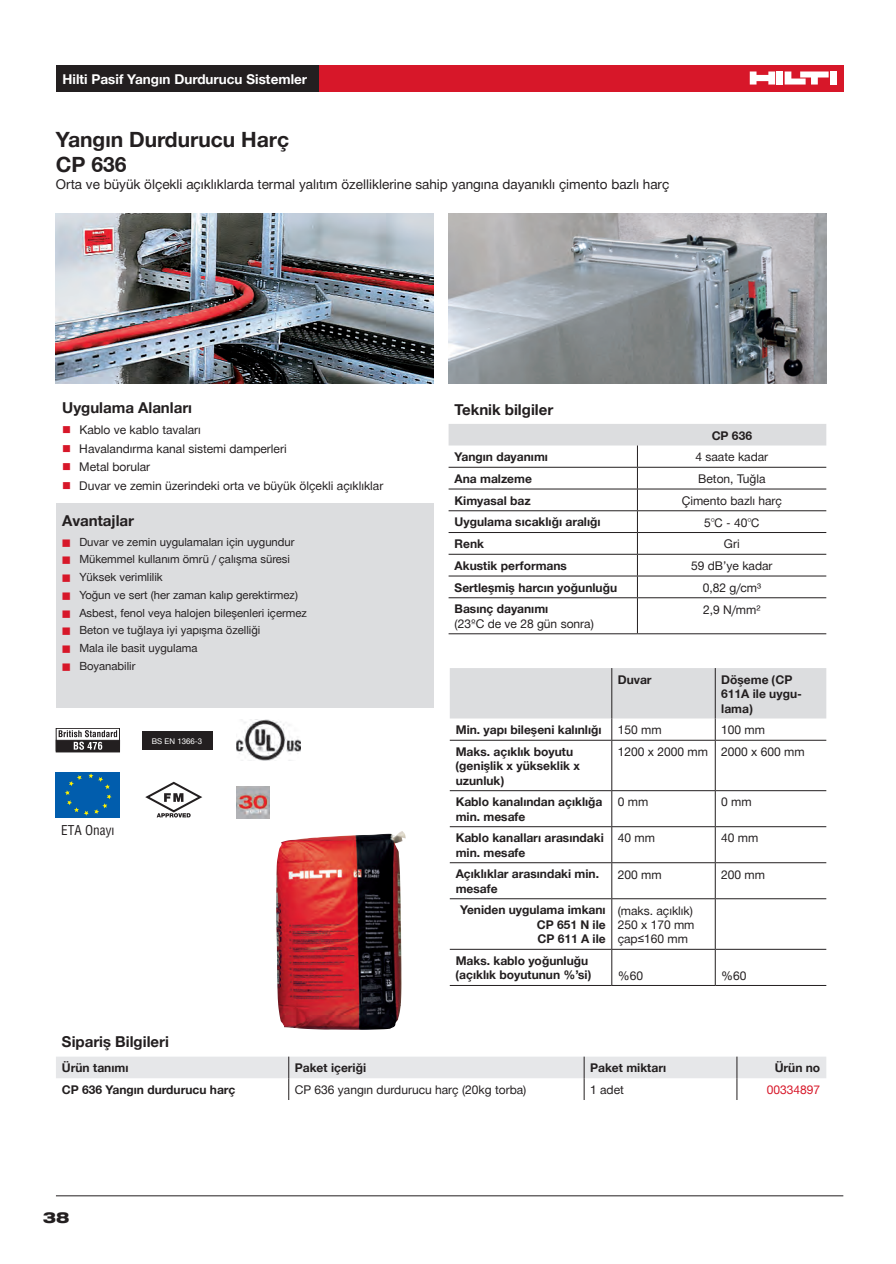
<style>
.page{position:relative;width:896px;height:1264px;background:#fff}
.page>*{position:absolute;margin:0;border:0;box-sizing:border-box;transform-origin:0 0}
.t1{font:700 21px/25.2px "Hilti";color:#231f20}
.t2{font:700 15px "Hilti";color:#231f20}
.t3{font:800 expanded 15px "Hilti";color:#231f20}
.t4{font:13.5px "Hilti";color:#231f20}
.t5{font:700 13.5px "Hilti";color:#fff}
.t6{font:condensed 13.2px "Helvetica Tr";color:#231f20}
.t7{font:700 12px/14.4px "Hilti";color:#231f20}
.t8{font:12px/14.4px "Hilti";color:#231f20}
.t9{font:12px "Hilti";color:#d71729}
.t10{font:11.25px/17.7px "Hilti";color:#231f20}
.t11{font:7.8px "Hilti";color:#fff}
.s1{color:#d71729}
</style>
<div class="page">
<div style="left:317px;top:65px;width:525px;height:26px;background:#d71729"></div>
<div style="left:56px;top:65px;width:262px;height:26px;background:#231f20"></div>
<div style="left:776px;top:71px;width:6px;height:14px;background:#fff"></div>
<div style="left:829px;top:71px;width:7px;height:14px;background:#fff"></div>
<svg style="left:749px;top:71px;width:25px;height:14px"></svg>
<svg style="left:784px;top:71px;width:44px;height:14px"></svg>
<hr style="left:56px;top:1195px;width:786px;height:1px;background:#231f20">
<svg style="left:56px;top:1056px;width:769px;height:44px"></svg>
<hr style="left:448px;top:597px;width:189px;height:1px;background:#231f20">
<hr style="left:448px;top:633px;width:189px;height:1px;background:#231f20">
<svg style="left:448px;top:424px;width:377px;height:173px"></svg>
<hr style="left:637px;top:597px;width:188px;height:1px;background:#231f20">
<hr style="left:636px;top:598px;width:1px;height:35px;background:#231f20">
<hr style="left:637px;top:633px;width:188px;height:1px;background:#231f20">
<div style="left:56px;top:503px;width:377px;height:204px;background:#dcdddf"></div>
<img style="left:56px;top:214px;width:377px;height:170px">
<img style="left:448px;top:214px;width:377px;height:170px">
<img style="left:276px;top:832px;width:125px;height:198px">
<svg style="left:145px;top:781px;width:58px;height:36px"></svg>
<div style="left:56px;top:740px;width:63px;height:12px;background:#231f20"></div>
<svg style="left:59px;top:730px;width:58px;height:19px"></svg>
<div style="left:56px;top:728px;width:64px;height:23px;border:1px solid #231f20"></div>
<img style="left:237px;top:720px;width:63px;height:40px">
<img style="left:237px;top:786px;width:33px;height:32px">
<svg style="left:449px;top:668px;width:376px;height:72px"></svg>
<hr style="left:449px;top:740px;width:162px;height:1px;background:#231f20">
<hr style="left:611px;top:740px;width:104px;height:1px;background:#231f20">
<hr style="left:611px;top:740px;width:1px;height:50px;background:#231f20">
<hr style="left:715px;top:740px;width:110px;height:1px;background:#231f20">
<hr style="left:714px;top:740px;width:1px;height:50px;background:#231f20">
<hr style="left:449px;top:790px;width:162px;height:1px;background:#231f20">
<hr style="left:611px;top:790px;width:104px;height:1px;background:#231f20">
<hr style="left:611px;top:791px;width:1px;height:35px;background:#231f20">
<hr style="left:715px;top:790px;width:110px;height:1px;background:#231f20">
<hr style="left:714px;top:791px;width:1px;height:35px;background:#231f20">
<hr style="left:449px;top:826px;width:162px;height:1px;background:#231f20">
<hr style="left:611px;top:826px;width:104px;height:1px;background:#231f20">
<hr style="left:611px;top:827px;width:1px;height:35px;background:#231f20">
<hr style="left:715px;top:826px;width:110px;height:1px;background:#231f20">
<hr style="left:714px;top:827px;width:1px;height:35px;background:#231f20">
<hr style="left:449px;top:862px;width:162px;height:1px;background:#231f20">
<hr style="left:611px;top:862px;width:104px;height:1px;background:#231f20">
<hr style="left:611px;top:863px;width:1px;height:35px;background:#231f20">
<hr style="left:715px;top:862px;width:110px;height:1px;background:#231f20">
<hr style="left:714px;top:863px;width:1px;height:35px;background:#231f20">
<hr style="left:449px;top:898px;width:162px;height:1px;background:#231f20">
<hr style="left:611px;top:898px;width:104px;height:1px;background:#231f20">
<hr style="left:611px;top:899px;width:1px;height:50px;background:#231f20">
<hr style="left:715px;top:898px;width:110px;height:1px;background:#231f20">
<hr style="left:714px;top:899px;width:1px;height:50px;background:#231f20">
<hr style="left:449px;top:949px;width:162px;height:1px;background:#231f20">
<hr style="left:611px;top:949px;width:104px;height:1px;background:#231f20">
<hr style="left:611px;top:949px;width:1px;height:36px;background:#231f20">
<hr style="left:715px;top:949px;width:110px;height:1px;background:#231f20">
<hr style="left:714px;top:949px;width:1px;height:36px;background:#231f20">
<hr style="left:449px;top:985px;width:162px;height:1px;background:#231f20">
<hr style="left:611px;top:985px;width:104px;height:1px;background:#231f20">
<hr style="left:715px;top:985px;width:110px;height:1px;background:#231f20">
<div style="left:142px;top:731px;width:70px;height:18px;background:#231f20"></div>
<div style="left:55px;top:772px;width:65px;height:45px;background:#015dad"></div>
<svg style="left:65px;top:773px;width:47px;height:42px"></svg>
<p class="t5" style="left:62px;top:70px;width:246px">Hilti Pasif Yangın Durdurucu Sistemler</p>
<h1 class="t1" style="left:56px;top:126px;width:235px">Yangın Durdurucu Harç<br>CP 636</h1>
<p class="t4" style="left:56px;top:174px;width:614px">Orta ve büyük ölçekli açıklıklarda termal yalıtım özelliklerine sahip yangına dayanıklı çimento bazlı harç</p>
<p class="t2" style="left:62px;top:397px;width:131px">Uygulama Alanları</p>
<p class="t8" style="left:62px;top:422px;width:140px"><span class="s1">■</span> Kablo ve kablo tavaları</p>
<p class="t8" style="left:62px;top:441px;width:226px"><span class="s1">■</span> Havalandırma kanal sistemi damperleri</p>
<p class="t8" style="left:62px;top:459px;width:89px"><span class="s1">■</span> Metal borular</p>
<p class="t8" style="left:62px;top:478px;width:322px"><span class="s1">■</span> Duvar ve zemin üzerindeki orta ve büyük ölçekli açıklıklar</p>
<p class="t2" style="left:62px;top:510px;width:73px">Avantajlar</p>
<p class="t10" style="left:62px;top:532px;width:246px"><span class="s1">◼</span> Duvar ve zemin uygulamaları için uygundur<br><span class="s1">◼</span> Mükemmel kullanım ömrü / çalışma süresi<br><span class="s1">◼</span> Yüksek verimlilik<br><span class="s1">◼</span> Yoğun ve sert (her zaman kalıp gerektirmez) <span class="s1">◼</span> Asbest, fenol veya halojen bileşenleri içermez <span class="s1">◼</span> Beton ve tuğlaya iyi yapışma özelliği<br><span class="s1">◼</span> Mala ile basit uygulama<br><span class="s1">◼</span> Boyanabilir</p>
<p class="t6" style="left:61px;top:822px;width:55px">ETA Onayı</p>
<p class="t11" style="left:152px;top:736px;width:52px">BS EN 1366-3</p>
<p class="t2" style="left:454px;top:399px;width:100px">Teknik bilgiler</p>
<p class="t7" style="left:711px;top:428px;width:42px">CP 636</p>
<p class="t7" style="left:454px;top:449px;width:95px">Yangın dayanımı</p>
<p class="t8" style="left:695px;top:449px;width:74px">4 saate kadar</p>
<p class="t7" style="left:454px;top:471px;width:79px">Ana malzeme</p>
<p class="t8" style="left:698px;top:471px;width:69px">Beton, Tuğla</p>
<p class="t7" style="left:454px;top:493px;width:77px">Kimyasal baz</p>
<p class="t8" style="left:681px;top:493px;width:102px">Çimento bazlı harç</p>
<p class="t7" style="left:454px;top:515px;width:147px">Uygulama sıcaklığı aralığı</p>
<p class="t8" style="left:703px;top:515px;width:57px">5℃ - 40℃</p>
<p class="t7" style="left:454px;top:536px;width:31px">Renk</p>
<p class="t8" style="left:723px;top:536px;width:17px">Gri</p>
<p class="t7" style="left:454px;top:558px;width:114px">Akustik performans</p>
<p class="t8" style="left:690px;top:558px;width:83px">59 dB’ye kadar</p>
<p class="t7" style="left:454px;top:580px;width:164px">Sertleşmiş harcın yoğunluğu</p>
<p class="t8" style="left:702px;top:580px;width:60px">0,82 g/cm³</p>
<p class="t7" style="left:454px;top:602px;width:95px">Basınç dayanımı</p>
<p class="t8" style="left:454px;top:616px;width:141px">(23ºC de ve 28 gün sonra)</p>
<p class="t8" style="left:703px;top:602px;width:59px">2,9 N/mm²</p>
<p class="t7" style="left:617px;top:672px;width:35px">Duvar</p>
<p class="t7" style="left:721px;top:672px;width:82px">Döşeme (CP<br>611A ile uygu&shy;lama)</p>
<p class="t7" style="left:455px;top:722px;width:147px">Min. yapı bileşeni kalınlığı</p>
<p class="t8" style="left:617px;top:722px;width:45px">150 mm</p>
<p class="t8" style="left:721px;top:722px;width:45px">100 mm</p>
<p class="t7" style="left:455px;top:744px;width:125px">Maks. açıklık boyutu (genişlik x yükseklik x uzunluk)</p>
<p class="t8" style="left:617px;top:744px;width:188px">1200 x 2000 mm 2000 x 600 mm</p>
<p class="t7" style="left:455px;top:794px;width:148px">Kablo kanalından açıklığa min. mesafe</p>
<p class="t8" style="left:617px;top:795px;width:32px">0 mm</p>
<p class="t8" style="left:721px;top:795px;width:32px">0 mm</p>
<p class="t7" style="left:455px;top:830px;width:149px">Kablo kanalları arasındaki min. mesafe</p>
<p class="t8" style="left:617px;top:831px;width:39px">40 mm</p>
<p class="t8" style="left:720px;top:831px;width:39px">40 mm</p>
<p class="t7" style="left:455px;top:866px;width:145px">Açıklıklar arasındaki min. mesafe</p>
<p class="t8" style="left:617px;top:867px;width:45px">200 mm</p>
<p class="t8" style="left:720px;top:867px;width:45px">200 mm</p>
<p class="t7" style="left:536px;top:902px;width:70px;text-align:justify;text-indent:-77px">Yeniden uygulama imkanı CP 651 N ile CP 611 A ile</p>
<p class="t8" style="left:617px;top:903px;width:78px">(maks. açıklık)<br>250 x 170 mm çap≤160 mm</p>
<p class="t7" style="left:455px;top:953px;width:137px">Maks. kablo yoğunluğu (açıklık boyutunun %’si)</p>
<p class="t8" style="left:617px;top:968px;width:27px">%60</p>
<p class="t8" style="left:720px;top:968px;width:27px">%60</p>
<p class="t2" style="left:62px;top:1031px;width:108px">Sipariş Bilgileri</p>
<p class="t7" style="left:62px;top:1060px;width:68px">Ürün tanımı</p>
<p class="t7" style="left:294px;top:1060px;width:73px">Paket içeriği</p>
<p class="t7" style="left:590px;top:1060px;width:77px">Paket miktarı</p>
<p class="t7" style="left:774px;top:1060px;width:47px">Ürün no</p>
<p class="t7" style="left:62px;top:1082px;width:175px">CP 636 Yangın durdurucu harç</p>
<p class="t8" style="left:294px;top:1082px;width:233px">CP 636 yangın durdurucu harç (20kg torba)</p>
<p class="t8" style="left:590px;top:1082px;width:35px">1 adet</p>
<p class="t9" style="left:766px;top:1081px;width:55px">00334897</p>
<p class="t3" style="left:43px;top:1207px;width:28px">38</p>
</div>
